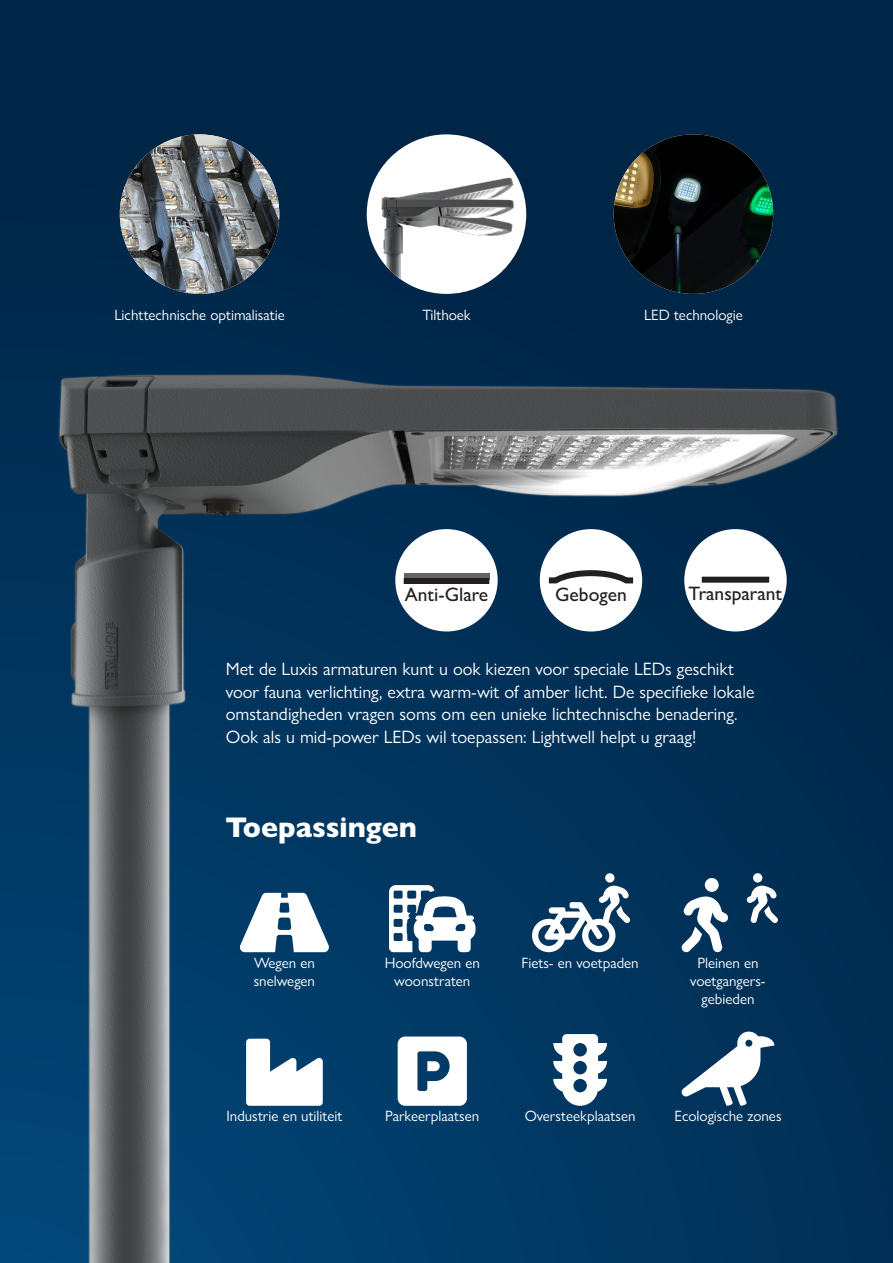
<style>
.page{position:relative;width:893px;height:1263px;background:#002647}
.page>*{position:absolute;margin:0;border:0;box-sizing:border-box;transform-origin:0 0}
.Kop_1{font:800 28.5px "Gill Sans Nova";color:#fff}
.t1{font:500 19.5px "Gill Sans";color:#231f20}
.Standaard{font:18px "Gill Sans Nova";color:#fff}
.References{font:15px/18px "Gill Sans Nova";color:#fff;text-align:center}
</style>
<div class="page">
<img style="left:0;top:374px;width:893px;height:889px">
<img style="left:367px;top:137px;width:159px;height:154px">
<img style="left:120px;top:134px;width:159px;height:160px;border-radius:80px">
<img style="left:614px;top:134px;width:159px;height:160px;border-radius:80px">
<svg style="left:246px;top:1039px;width:77px;height:67px;background:#bcccd8"></svg>
<svg style="left:239px;top:893px;width:91px;height:59px;background:#a4b8c8"></svg>
<svg style="left:398px;top:1036px;width:69px;height:70px;background:#cdd8e1"></svg>
<svg style="left:553px;top:1034px;width:54px;height:72px;background:#a3b7c6"></svg>
<svg style="left:532px;top:873px;width:98px;height:79px;background:#537691"></svg>
<svg style="left:682px;top:1031px;width:92px;height:75px;background:#617f98"></svg>
<svg style="left:746px;top:873px;width:32px;height:50px"></svg>
<svg style="left:681px;top:878px;width:48px;height:75px;background:#648199"></svg>
<svg style="left:389px;top:885px;width:87px;height:67px;background:#94abbd"></svg>
<div style="left:395px;top:529px;width:103px;height:102px;background:#fff;border-radius:50%"></div>
<div style="left:404px;top:578px;width:85px;height:6px;background:#231f20"></div>
<div style="left:404px;top:573px;width:85px;height:6px;background:#656263"></div>
<div style="left:540px;top:529px;width:102px;height:102px;background:#fff;border-radius:50%"></div>
<svg style="left:548px;top:570px;width:86px;height:14px"></svg>
<div style="left:684px;top:529px;width:103px;height:102px;background:#fff;border-radius:50%"></div>
<div style="left:702px;top:577px;width:67px;height:6px;background:#231f20"></div>
<p class="References" style="left:114px;top:305px;width:172px">Lichttechnische optimalisatie</p>
<p class="References" style="left:422px;top:305px;width:50px">Tilthoek</p>
<p class="References" style="left:644px;top:305px;width:100px">LED technologie</p>
<p class="t1" style="left:405px;top:583px;width:85px">Anti-Glare</p>
<p class="t1" style="left:555px;top:583px;width:73px">Gebogen</p>
<p class="t1" style="left:689px;top:582px;width:95px">Transparant</p>
<p class="Standaard" style="left:226px;top:658px;width:510px">Met de Luxis armaturen kunt u ook kiezen voor speciale LEDs geschikt</p>
<p class="Standaard" style="left:226px;top:680px;width:530px">voor fauna verlichting, extra warm-wit of amber licht. De specifieke lokale</p>
<p class="Standaard" style="left:226px;top:703px;width:513px">omstandigheden vragen soms om een unieke lichtechnische benadering.</p>
<p class="Standaard" style="left:226px;top:725px;width:472px">Ook als u mid-power LEDs wil toepassen: Lightwell helpt u graag!</p>
<p class="Kop_1" style="left:226px;top:809px;width:193px">Toepassingen</p>
<p class="References" style="left:254px;top:954px;width:63px;text-align:left">Wegen en snelwegen</p>
<p class="References" style="left:385px;top:954px;width:97px">Hoofdwegen en</p>
<p class="References" style="left:522px;top:954px;width:118px">Fiets- en voetpaden</p>
<p class="References" style="left:394px;top:972px;width:78px">woonstraten</p>
<p class="References" style="left:690px;top:954px;width:77px">Pleinen en voetgangers-</p>
<p class="References" style="left:702px;top:990px;width:54px">gebieden</p>
<p class="References" style="left:226px;top:1107px;width:117px">Industrie en utiliteit</p>
<p class="References" style="left:385px;top:1107px;width:95px">Parkeerplaatsen</p>
<p class="References" style="left:525px;top:1107px;width:112px">Oversteekplaatsen</p>
<p class="References" style="left:674px;top:1107px;width:109px">Ecologische zones</p>
</div>
